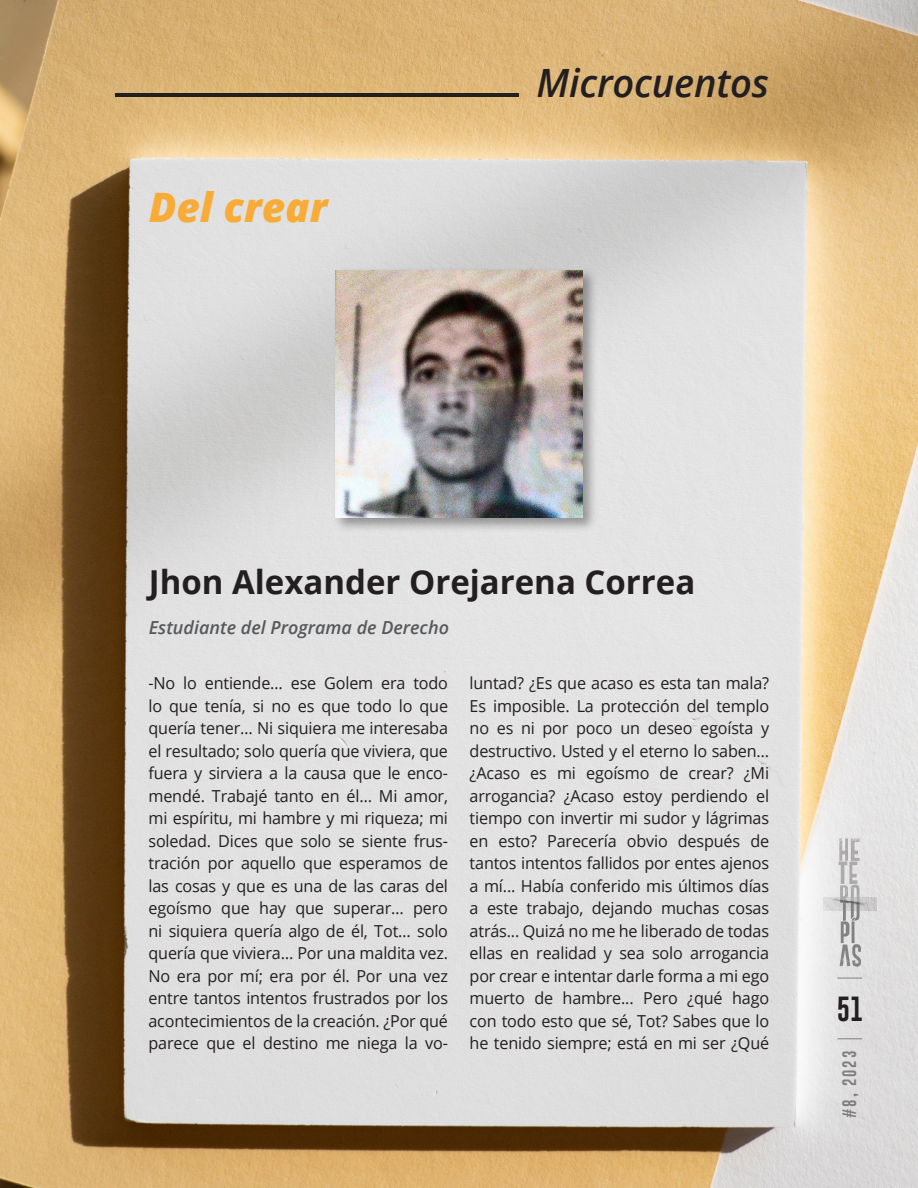
<style>
.page{position:relative;width:918px;height:1188px;background:#fff}
.page>*{position:absolute;margin:0;border:0;box-sizing:border-box;transform-origin:0 0}
._4_Titulos_Articulos_TDC_Etiqueta{font:italic 800 40.5px "Open Sans";color:#f8ac37}
.t1{font:italic 600 39px "Open Sans";letter-spacing:-.005em;color:#231f20}
.Nombre_Autor_Portada{font:700 33px "Open Sans";color:#231f20}
.t2{font:25.5px "Gobold";color:#231f20}
.Info_Autores_Esp_Post{font:italic 600 18px "Open Sans";color:#57585a}
.C__de_texto_Principal{font:16.5px/22.5px "Open Sans";letter-spacing:-.01em;color:#231f20;text-align:justify}
.t3{font:14.25px "Gobold Lowplus";color:#808080}
</style>
<div class="page">
<img style="left:0;top:0;width:918px;height:1188px">
<svg style="left:839px;top:838px;width:22px;height:129px;background:#c3c2c2"></svg>
<img style="left:823px;top:897px;width:54px;height:14px">
<svg style="left:838px;top:978px;width:24px;height:1px"></svg>
<svg style="left:838px;top:1038px;width:24px;height:1px"></svg>
<hr style="left:115px;top:93px;width:404px;height:4px;background:#231f20">
<div style="left:332px;top:267px;width:266px;height:266px;background:#231f20;opacity:.41"></div>
<img style="left:335px;top:270px;width:248px;height:247px">
<p class="_4_Titulos_Articulos_TDC_Etiqueta" style="left:149px;top:177px;width:180px">Del crear</p>
<h2 class="t1" style="left:537px;top:56px;width:234px">Microcuentos</h2>
<p class="Nombre_Autor_Portada" style="left:149px;top:558px;width:548px">Jhon Alexander Orejarena Correa</p>
<p class="Info_Autores_Esp_Post" style="left:149px;top:616px;width:302px">Estudiante del Programa de Derecho</p>
<p class="C__de_texto_Principal" style="left:148px;top:671px;width:301px">-No lo entiende… ese Golem era todo lo que tenía, si no es que todo lo que quería tener… Ni siquiera me interesaba el resultado; solo quería que viviera, que fuera y sirviera a la causa que le enco&shy;mendé. Trabajé tanto en él… Mi amor, mi espíritu, mi hambre y mi riqueza; mi soledad. Dices que solo se siente frus&shy;tración por aquello que esperamos de las cosas y que es una de las caras del egoísmo que hay que superar… pero ni siquiera quería algo de él, Tot… solo quería que viviera… Por una maldita vez.<br>No era por mí; era por él. Por una vez entre tantos intentos frustrados por los acontecimientos de la creación. ¿Por qué parece que el destino me niega la vo-</p>
<p class="C__de_texto_Principal" style="left:470px;top:671px;width:301px">luntad? ¿Es que acaso es esta tan mala?<br>Es imposible. La protección del templo no es ni por poco un deseo egoísta y destructivo. Usted y el eterno lo saben… ¿Acaso es mi egoísmo de crear? ¿Mi arrogancia? ¿Acaso estoy perdiendo el tiempo con invertir mi sudor y lágrimas en esto? Parecería obvio después de tantos intentos fallidos por entes ajenos a mí... Había conferido mis últimos días a este trabajo, dejando muchas cosas atrás... Quizá no me he liberado de todas ellas en realidad y sea solo arrogancia por crear e intentar darle forma a mi ego muerto de hambre... Pero ¿qué hago con todo esto que sé, Tot? Sabes que lo he tenido siempre; está en mi ser ¿Qué</p>
<h3 class="t2" style="left:837px;top:993px;width:28px">51</h3>
<p class="t3" style="left:840px;top:1118px;width:69px;rotate:-90deg">#8, 2023</p>
</div>
